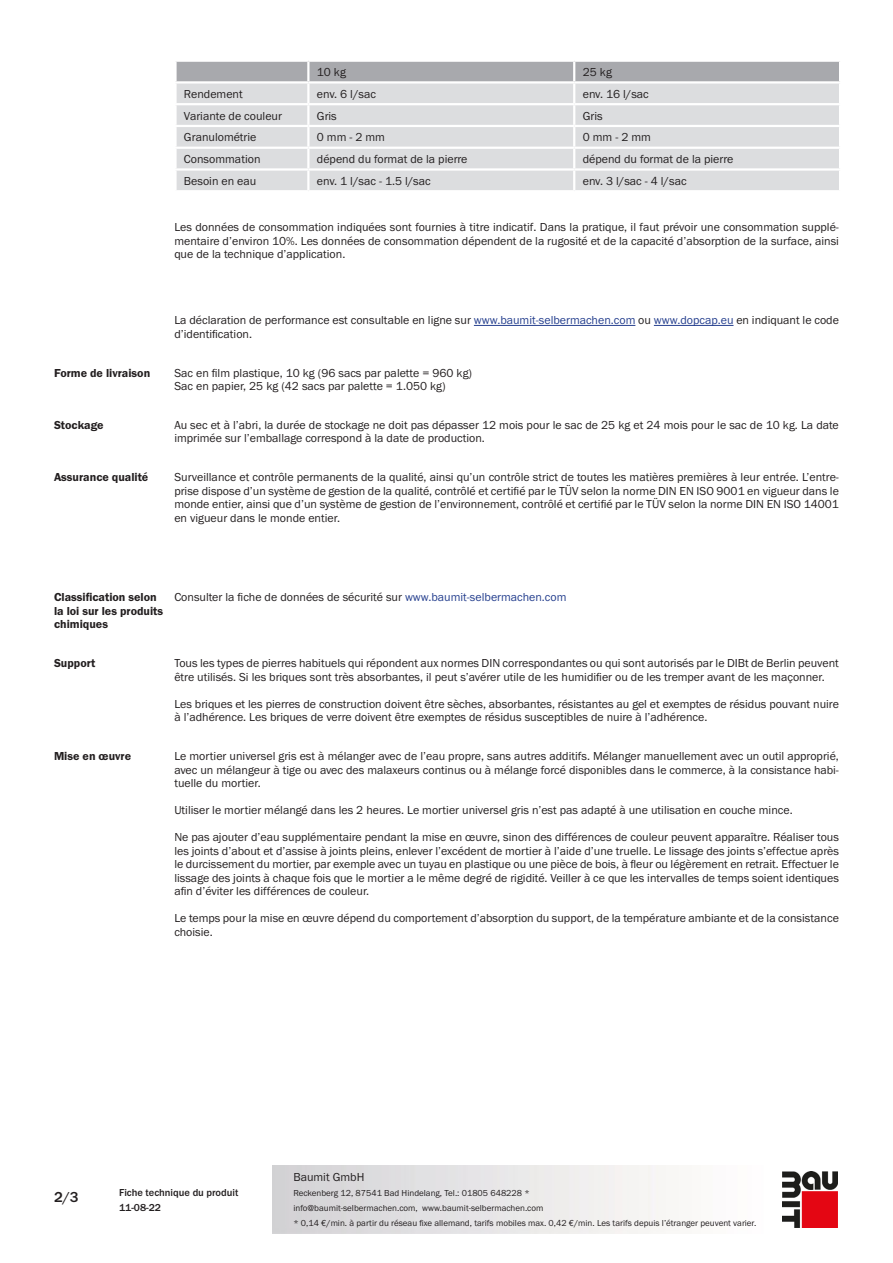
<style>
.page{position:relative;width:893px;height:1263px;background:#fff}
.page>*{position:absolute;margin:0;border:0;box-sizing:border-box;transform-origin:0 0}
.t1{font:500 15px "BM Franklin Gothic URW";color:#231f20}
.PDS_Standard{font:12px/13.5px "BM Franklin Gothic URW Boo";color:#231f20}
.PDS_Standard_linksbü{font:12px "BM Franklin Gothic URW Boo";color:#231f20}
.PDS_Header{font:12px/13.5px "BM Franklin Gothic URW Dem";color:#231f20}
.t2{font:500 10.5px/15px "BM Franklin Gothic URW";color:#231f20}
.t3{font:9px/15px "BM Franklin Gothic URW Boo";color:#231f20}
.s1{color:#253f8e}
</style>
<div class="page">
<img style="left:782px;top:1171px;width:56px;height:56px">
<div style="left:177px;top:105px;width:662px;height:85px;background:#dcdddf"></div>
<svg style="left:176px;top:61px;width:664px;height:42px;background:#c6c7ca"></svg>
<hr style="left:307px;top:105px;width:2px;height:20px;background:#fff">
<hr style="left:573px;top:105px;width:2px;height:20px;background:#fff">
<hr style="left:174px;top:125px;width:134px;height:2px;background:#fff">
<hr style="left:308px;top:125px;width:266px;height:2px;background:#fff">
<hr style="left:307px;top:127px;width:2px;height:20px;background:#fff">
<hr style="left:574px;top:125px;width:267px;height:2px;background:#fff">
<hr style="left:573px;top:127px;width:2px;height:20px;background:#fff">
<hr style="left:174px;top:147px;width:134px;height:2px;background:#fff">
<hr style="left:308px;top:147px;width:266px;height:2px;background:#fff">
<hr style="left:574px;top:147px;width:267px;height:2px;background:#fff">
<hr style="left:174px;top:168px;width:134px;height:3px;background:#fff">
<hr style="left:308px;top:168px;width:266px;height:3px;background:#fff">
<svg style="left:307px;top:149px;width:2px;height:41px"></svg>
<hr style="left:574px;top:168px;width:267px;height:3px;background:#fff">
<svg style="left:573px;top:149px;width:2px;height:41px"></svg>
<hr style="left:474px;top:325px;width:161px;height:1px;background:#253f8e">
<hr style="left:654px;top:325px;width:79px;height:1px;background:#253f8e">
<p class="PDS_Standard_linksbü" style="left:317px;top:65px;width:31px">10 kg</p>
<p class="PDS_Standard_linksbü" style="left:583px;top:65px;width:31px">25 kg</p>
<p class="PDS_Standard_linksbü" style="left:184px;top:86px;width:60px">Rendement</p>
<p class="PDS_Standard_linksbü" style="left:317px;top:86px;width:61px">env. 6 l/sac</p>
<p class="PDS_Standard_linksbü" style="left:583px;top:86px;width:68px">env. 16 l/sac</p>
<p class="PDS_Standard_linksbü" style="left:184px;top:108px;width:100px">Variante de couleur</p>
<p class="PDS_Standard_linksbü" style="left:317px;top:108px;width:21px">Gris</p>
<p class="PDS_Standard_linksbü" style="left:583px;top:108px;width:21px">Gris</p>
<p class="PDS_Standard_linksbü" style="left:184px;top:130px;width:74px">Granulométrie</p>
<p class="PDS_Standard_linksbü" style="left:317px;top:130px;width:70px">0 mm - 2 mm</p>
<p class="PDS_Standard_linksbü" style="left:583px;top:130px;width:70px">0 mm - 2 mm</p>
<p class="PDS_Standard_linksbü" style="left:184px;top:152px;width:78px">Consommation</p>
<p class="PDS_Standard_linksbü" style="left:317px;top:152px;width:152px">dépend du format de la pierre</p>
<p class="PDS_Standard_linksbü" style="left:583px;top:152px;width:152px">dépend du format de la pierre</p>
<p class="PDS_Standard_linksbü" style="left:184px;top:173px;width:74px">Besoin en eau</p>
<p class="PDS_Standard_linksbü" style="left:317px;top:173px;width:115px">env. 1 l/sac - 1.5 l/sac</p>
<p class="PDS_Standard_linksbü" style="left:583px;top:173px;width:105px">env. 3 l/sac - 4 l/sac</p>
<p class="PDS_Standard" style="left:174px;top:221px;width:666px;text-align:justify">Les données de consommation indiquées sont fournies à titre indicatif. Dans la pratique, il faut prévoir une consommation supplé&shy;mentaire d’environ 10%. Les données de consommation dépendent de la rugosité et de la capacité d’absorption de la surface, ainsi que de la technique d’application.</p>
<p class="PDS_Standard" style="left:174px;top:314px;width:666px">La déclaration de performance est consultable en ligne sur <span class="s1">www.baumit-selbermachen.com</span> ou <span class="s1">www.dopcap.eu</span> en indiquant le code d’identification.</p>
<p class="PDS_Header" style="left:54px;top:366px;width:98px">Forme de livraison</p>
<p class="PDS_Standard" style="left:174px;top:366px;width:299px">Sac en film plastique, 10 kg (96 sacs par palette = 960 kg)</p>
<p class="PDS_Standard" style="left:174px;top:380px;width:273px">Sac en papier, 25 kg (42 sacs par palette = 1.050 kg)</p>
<p class="PDS_Header" style="left:54px;top:418px;width:51px">Stockage</p>
<p class="PDS_Standard" style="left:174px;top:418px;width:666px">Au sec et à l’abri, la durée de stockage ne doit pas dépasser 12 mois pour le sac de 25 kg et 24 mois pour le sac de 10 kg. La date imprimée sur l’emballage correspond à la date de production.</p>
<p class="PDS_Header" style="left:54px;top:471px;width:96px">Assurance qualité</p>
<p class="PDS_Standard" style="left:174px;top:471px;width:666px;text-align:justify">Surveillance et contrôle permanents de la qualité, ainsi qu’un contrôle strict de toutes les matières premières à leur entrée. L’entre&shy;prise dispose d’un système de gestion de la qualité, contrôlé et certifié par le TÜV selon la norme DIN EN ISO 9001 en vigueur dans le monde entier, ainsi que d’un système de gestion de l’environnement, contrôlé et certifié par le TÜV selon la norme DIN EN ISO 14001 en vigueur dans le monde entier.</p>
<p class="PDS_Header" style="left:54px;top:591px;width:111px">Classification selon la loi sur les produits chimiques</p>
<p class="PDS_Standard" style="left:174px;top:591px;width:394px">Consulter la fiche de données de sécurité sur <span class="s1">www.baumit-selbermachen.com</span></p>
<p class="PDS_Header" style="left:54px;top:657px;width:43px">Support</p>
<p class="PDS_Standard" style="left:174px;top:657px;width:666px">Tous les types de pierres habituels qui répondent aux normes DIN correspondantes ou qui sont autorisés par le DIBt de Berlin peuvent être utilisés. Si les briques sont très absorbantes, il peut s’avérer utile de les humidifier ou de les tremper avant de les maçonner.</p>
<p class="PDS_Standard" style="left:174px;top:697px;width:666px">Les briques et les pierres de construction doivent être sèches, absorbantes, résistantes au gel et exemptes de résidus pouvant nuire à l’adhérence. Les briques de verre doivent être exemptes de résidus susceptibles de nuire à l’adhérence.</p>
<p class="PDS_Header" style="left:54px;top:749px;width:79px">Mise en œuvre</p>
<p class="PDS_Standard" style="left:174px;top:749px;width:666px;text-align:justify">Le mortier universel gris est à mélanger avec de l’eau propre, sans autres additifs. Mélanger manuellement avec un outil approprié, avec un mélangeur à tige ou avec des malaxeurs continus ou à mélange forcé disponibles dans le commerce, à la consistance habi&shy;tuelle du mortier.</p>
<p class="PDS_Standard" style="left:174px;top:803px;width:620px">Utiliser le mortier mélangé dans les 2 heures. Le mortier universel gris n’est pas adapté à une utilisation en couche mince.</p>
<p class="PDS_Standard" style="left:174px;top:830px;width:666px;text-align:justify">Ne pas ajouter d’eau supplémentaire pendant la mise en œuvre, sinon des différences de couleur peuvent apparaître. Réaliser tous les joints d’about et d’assise à joints pleins, enlever l’excédent de mortier à l’aide d’une truelle. Le lissage des joints s’effectue après le durcissement du mortier, par exemple avec un tuyau en plastique ou une pièce de bois, à fleur ou légèrement en retrait. Effectuer le lissage des joints à chaque fois que le mortier a le même degré de rigidité. Veiller à ce que les intervalles de temps soient identiques afin d’éviter les différences de couleur.</p>
<p class="PDS_Standard" style="left:174px;top:911px;width:666px">Le temps pour la mise en œuvre dépend du comportement d’absorption du support, de la température ambiante et de la consistance choisie.</p>
<p class="t1" style="left:54px;top:1188px;width:26px">2/3</p>
<p class="t2" style="left:119px;top:1185px;width:121px">Fiche technique du produit<br>11-08-22</p>
<p class="PDS_Standard" style="left:293px;top:1170px;width:73px">Baumit GmbH</p>
<p class="t3" style="left:293px;top:1186px;width:464px">Reckenberg 12, 87541 Bad Hindelang, Tel.: 01805 648228 *<br>info@baumit-selbermachen.com, www.baumit-selbermachen.com<br>* 0,14 €/min. à partir du réseau fixe allemand, tarifs mobiles max. 0,42 €/min. Les tarifs depuis l’étranger peuvent varier.</p>
</div>
